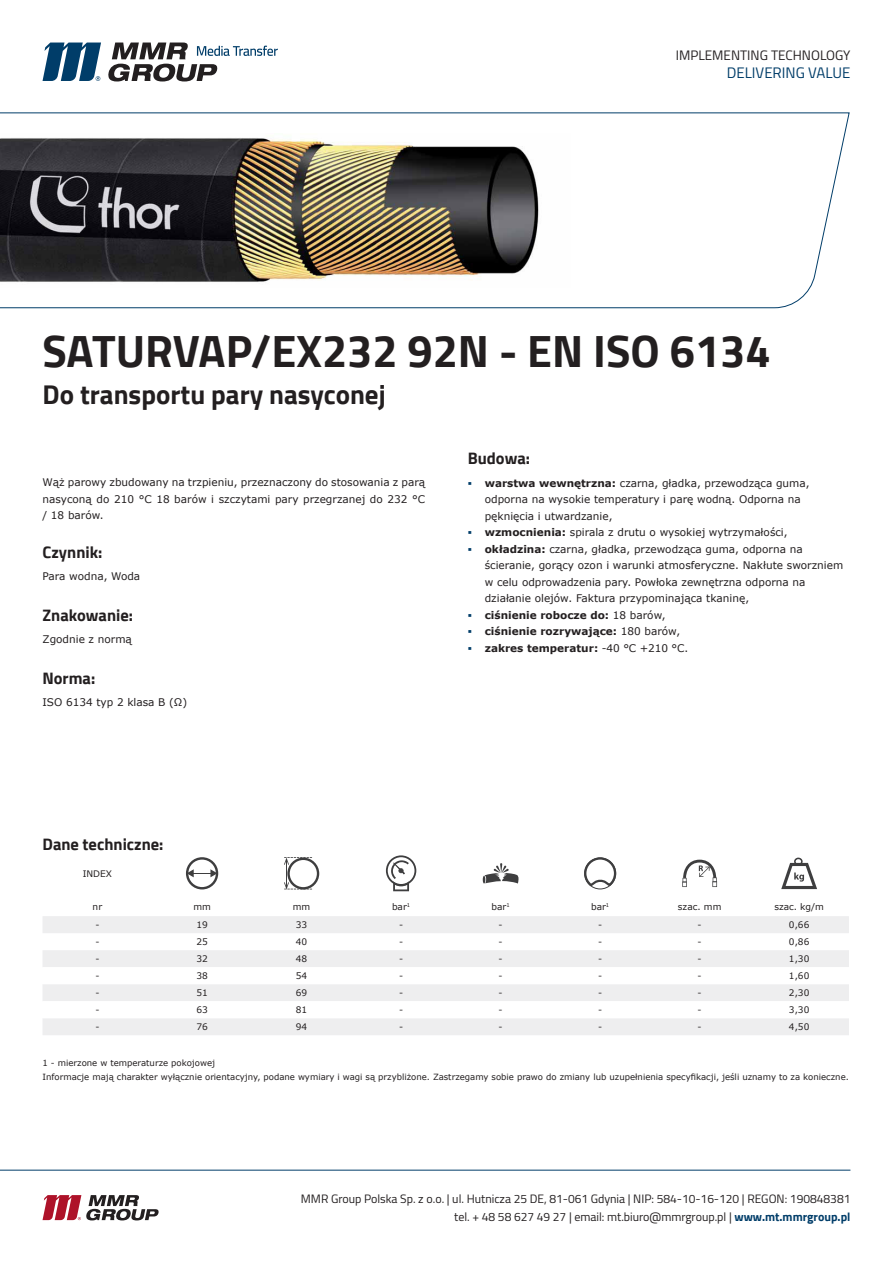
<style>
.page{position:relative;width:893px;height:1263px;background:#fff}
.page>*{position:absolute;margin:0;border:0;box-sizing:border-box;transform-origin:0 0}
.t1{font:700 45px "Cairo";color:#231f20}
.t2{font:700 27px "Cairo";color:#231f20}
.t3{font:700 16.5px "Cairo";color:#231f20}
.t4{font:15px "Cairo";color:#003d69}
.t5{font:13.5px "Cairo";color:#231f20}
.t6{font:12px "Cairo";color:#231f20}
.t7{font:10.5px/16.5px "Verdana";color:#231f20}
.t8{font:700 10.5px "Verdana";color:#231f20}
.t9{font:9px "Verdana";color:#231f20}
.t10{font:8.55px "Verdana";color:#231f20}
.s1{font-family:"Lato";color:#003d69}
.s2{font-weight:700}
.s3{font-family:"Lato";font-weight:400;color:#003d69}
.s4{font-weight:400}
.s5{font-weight:700;color:#003d69}
</style>
<div class="page">
<svg style="left:43px;top:43px;width:58px;height:38px"></svg>
<svg style="left:108px;top:43px;width:170px;height:38px"></svg>
<hr style="left:0;top:1170px;width:850px;height:1px;background:#003d69">
<img style="left:0;top:112px;width:850px;height:196px">
<svg style="left:43px;top:1195px;width:116px;height:25px"></svg>
<svg style="left:43px;top:916px;width:806px;height:119px;fill:#eeeeef"></svg>
<svg style="left:43px;top:967px;width:806px;height:51px"></svg>
<svg style="left:186px;top:857px;width:32px;height:32px"></svg>
<svg style="left:284px;top:857px;width:35px;height:33px"></svg>
<svg style="left:386px;top:855px;width:30px;height:36px"></svg>
<svg style="left:483px;top:863px;width:36px;height:21px"></svg>
<div style="left:584px;top:857px;width:32px;height:32px;border:1px solid #3e3e3f;border-radius:50%"></div>
<svg style="left:584px;top:857px;width:33px;height:31px"></svg>
<svg style="left:682px;top:860px;width:35px;height:27px"></svg>
<svg style="left:781px;top:857px;width:36px;height:32px"></svg>
<p class="t5" style="left:676px;top:44px;width:176px">IMPLEMENTING TECHNOLOGY</p>
<p class="t4" style="left:727px;top:60px;width:125px">DELIVERING VALUE</p>
<p class="t1" style="left:43px;top:325px;width:730px">SATURVAP/EX232 92N - EN ISO 6134</p>
<p class="t2" style="left:43px;top:379px;width:345px">Do transportu pary nasyconej</p>
<p class="t7" style="left:43px;top:474px;width:384px;text-align:justify">Wąż parowy zbudowany na trzpieniu, przeznaczony do stosowania z parą nasyconą do 210 °C 18 barów i szczytami pary przegrzanej do 232 °C / 18 barów.</p>
<p class="t3" style="left:43px;top:542px;width:61px">Czynnik:</p>
<p class="t7" style="left:43px;top:568px;width:99px">Para wodna, Woda</p>
<p class="t3" style="left:43px;top:606px;width:92px">Znakowanie:</p>
<p class="t7" style="left:43px;top:631px;width:91px">Zgodnie z normą</p>
<p class="t3" style="left:43px;top:668px;width:54px">Norma:</p>
<p class="t7" style="left:43px;top:694px;width:146px">ISO 6134 typ 2 klasa B (Ω)</p>
<p class="t3" style="left:468px;top:449px;width:64px">Budowa:</p>
<p class="t7" style="left:485px;top:475px;width:326px;text-indent:-17px"><span class="s1">▪</span> <span class="s2">warstwa wewnętrzna:</span> czarna, gładka, przewodząca guma, odporna na wysokie temperatury i parę wodną. Odporna na pęknięcia i utwardzanie,</p>
<p class="t7" style="left:468px;top:524px;width:321px"><span class="s1">▪</span> <span class="s2">wzmocnienia:</span> spirala z drutu o wysokiej wytrzymałości,</p>
<p class="t7" style="left:485px;top:541px;width:360px;text-indent:-17px"><span class="s1">▪</span> <span class="s2">okładzina:</span> czarna, gładka, przewodząca guma, odporna na ścieranie, gorący ozon i warunki atmosferyczne. Nakłute sworzniem w celu odprowadzenia pary. Powłoka zewnętrzna odporna na działanie olejów. Faktura przypominająca tkaninę,</p>
<p class="t8" style="left:468px;top:607px;width:199px"><span class="s3">▪</span> ciśnienie robocze do: <span class="s4">18 barów,</span></p>
<p class="t8" style="left:468px;top:624px;width:214px"><span class="s3">▪</span> ciśnienie rozrywające: <span class="s4">180 barów,</span></p>
<p class="t8" style="left:468px;top:640px;width:222px"><span class="s3">▪</span> zakres temperatur: <span class="s4">-40 °C +210 °C.</span></p>
<p class="t3" style="left:43px;top:834px;width:122px">Dane techniczne:</p>
<p class="t9" style="left:83px;top:867px;width:31px">INDEX</p>
<p class="t9" style="left:93px;top:901px;width:11px">nr</p>
<p class="t9" style="left:193px;top:901px;width:19px">mm</p>
<p class="t9" style="left:293px;top:901px;width:19px">mm</p>
<p class="t9" style="left:392px;top:901px;width:20px">bar<sup>1</sup></p>
<p class="t9" style="left:492px;top:901px;width:20px">bar<sup>1</sup></p>
<p class="t9" style="left:591px;top:901px;width:20px">bar<sup>1</sup></p>
<p class="t9" style="left:678px;top:901px;width:45px">szac. mm</p>
<p class="t9" style="left:774px;top:901px;width:51px">szac. kg/m</p>
<p class="t9" style="left:95px;top:919px;width:6px">-</p>
<p class="t9" style="left:196px;top:919px;width:13px">19</p>
<p class="t9" style="left:296px;top:919px;width:13px">33</p>
<p class="t9" style="left:399px;top:919px;width:6px">-</p>
<p class="t9" style="left:499px;top:919px;width:6px">-</p>
<p class="t9" style="left:598px;top:919px;width:6px">-</p>
<p class="t9" style="left:698px;top:919px;width:6px">-</p>
<p class="t9" style="left:789px;top:919px;width:22px">0,66</p>
<p class="t9" style="left:95px;top:936px;width:6px">-</p>
<p class="t9" style="left:196px;top:936px;width:13px">25</p>
<p class="t9" style="left:296px;top:936px;width:13px">40</p>
<p class="t9" style="left:399px;top:936px;width:6px">-</p>
<p class="t9" style="left:499px;top:936px;width:6px">-</p>
<p class="t9" style="left:598px;top:936px;width:6px">-</p>
<p class="t9" style="left:698px;top:936px;width:6px">-</p>
<p class="t9" style="left:789px;top:936px;width:22px">0,86</p>
<p class="t9" style="left:95px;top:953px;width:6px">-</p>
<p class="t9" style="left:196px;top:953px;width:13px">32</p>
<p class="t9" style="left:296px;top:953px;width:13px">48</p>
<p class="t9" style="left:399px;top:953px;width:6px">-</p>
<p class="t9" style="left:499px;top:953px;width:6px">-</p>
<p class="t9" style="left:598px;top:953px;width:6px">-</p>
<p class="t9" style="left:698px;top:953px;width:6px">-</p>
<p class="t9" style="left:789px;top:953px;width:22px">1,30</p>
<p class="t9" style="left:95px;top:970px;width:6px">-</p>
<p class="t9" style="left:196px;top:970px;width:13px">38</p>
<p class="t9" style="left:296px;top:970px;width:13px">54</p>
<p class="t9" style="left:399px;top:970px;width:6px">-</p>
<p class="t9" style="left:499px;top:970px;width:6px">-</p>
<p class="t9" style="left:598px;top:970px;width:6px">-</p>
<p class="t9" style="left:698px;top:970px;width:6px">-</p>
<p class="t9" style="left:789px;top:970px;width:22px">1,60</p>
<p class="t9" style="left:95px;top:987px;width:6px">-</p>
<p class="t9" style="left:196px;top:987px;width:13px">51</p>
<p class="t9" style="left:296px;top:987px;width:13px">69</p>
<p class="t9" style="left:399px;top:987px;width:6px">-</p>
<p class="t9" style="left:499px;top:987px;width:6px">-</p>
<p class="t9" style="left:598px;top:987px;width:6px">-</p>
<p class="t9" style="left:698px;top:987px;width:6px">-</p>
<p class="t9" style="left:789px;top:987px;width:22px">2,30</p>
<p class="t9" style="left:95px;top:1004px;width:6px">-</p>
<p class="t9" style="left:196px;top:1004px;width:13px">63</p>
<p class="t9" style="left:296px;top:1004px;width:13px">81</p>
<p class="t9" style="left:399px;top:1004px;width:6px">-</p>
<p class="t9" style="left:499px;top:1004px;width:6px">-</p>
<p class="t9" style="left:598px;top:1004px;width:6px">-</p>
<p class="t9" style="left:698px;top:1004px;width:6px">-</p>
<p class="t9" style="left:789px;top:1004px;width:22px">3,30</p>
<p class="t9" style="left:95px;top:1021px;width:6px">-</p>
<p class="t9" style="left:196px;top:1021px;width:13px">76</p>
<p class="t9" style="left:296px;top:1021px;width:13px">94</p>
<p class="t9" style="left:399px;top:1021px;width:6px">-</p>
<p class="t9" style="left:499px;top:1021px;width:6px">-</p>
<p class="t9" style="left:598px;top:1021px;width:6px">-</p>
<p class="t9" style="left:698px;top:1021px;width:6px">-</p>
<p class="t9" style="left:789px;top:1021px;width:22px">4,50</p>
<p class="t10" style="left:43px;top:1057px;width:174px">1 - mierzone w temperaturze pokojowej</p>
<p class="t10" style="left:43px;top:1071px;width:808px">Informacje mają charakter wyłącznie orientacyjny, podane wymiary i wagi są przybliżone. Zastrzegamy sobie prawo do zmiany lub uzupełnienia specyfikacji, jeśli uznamy to za konieczne.</p>
<p class="t6" style="left:301px;top:1188px;width:551px">MMR Group Polska Sp. z o.o. | ul. Hutnicza 25 DE, 81-061 Gdynia | NIP: 584-10-16-120 | REGON: 190848381</p>
<p class="t6" style="left:454px;top:1206px;width:398px">tel. + 48 58 627 49 27 | email: mt.biuro@mmrgroup.pl | <span class="s5">www.mt.mmrgroup.pl</span></p>
</div>
